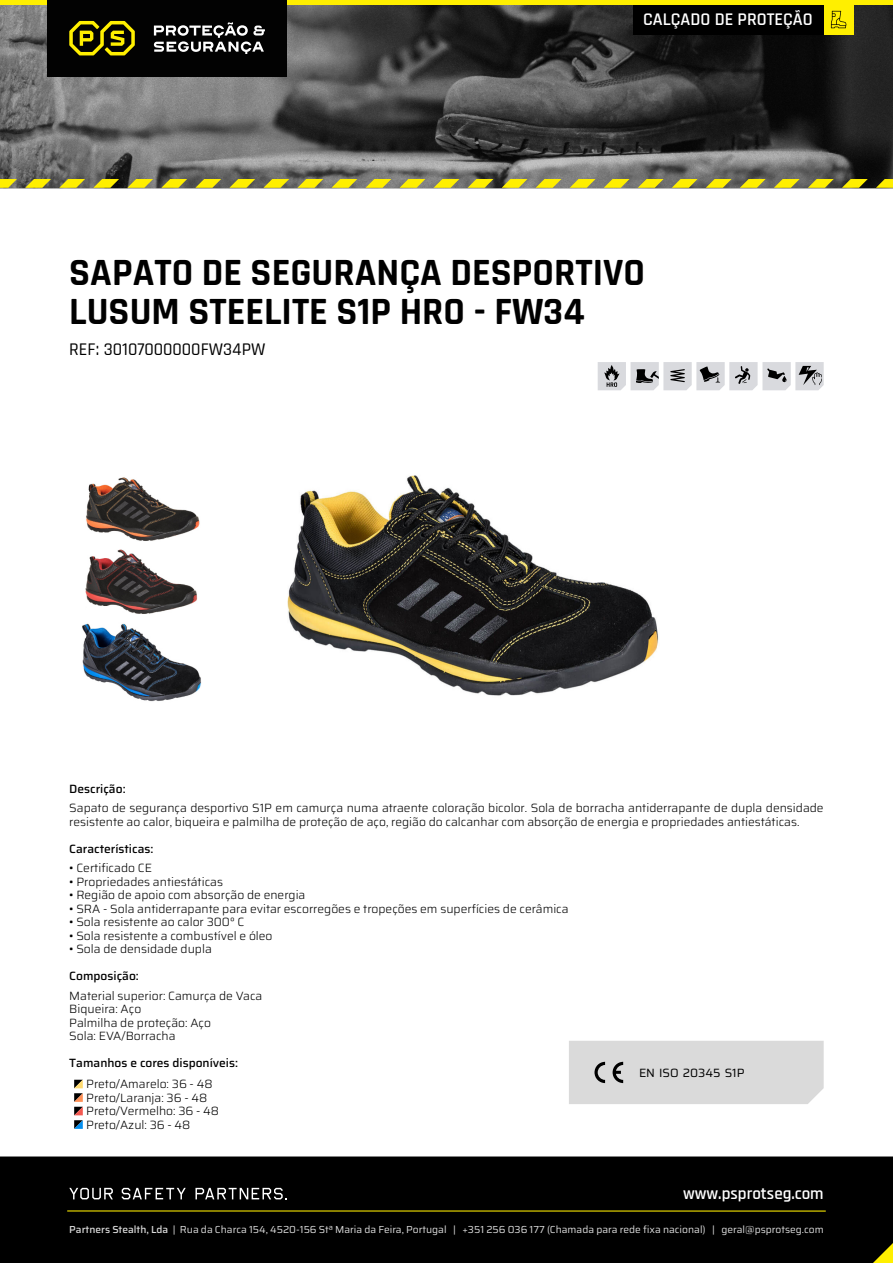
<style>
.page{position:relative;width:893px;height:1263px;background:#fff}
.page>*{position:absolute;margin:0;border:0;box-sizing:border-box;transform-origin:0 0}
.t1{font:700 39px/39px "Rajdhani";color:#000}
.t2{font:500 18px "Rajdhani";color:#000}
.t3{font:600 18px "Rajdhani";color:#fff}
.t4{font:600 16.95px "Rajdhani";color:#fff}
.t5{font:300 12px/13.5px "Saira";color:#000}
.t6{font:500 12px "Saira";color:#000}
.t7{font:12px "Saira";color:#000}
.t8{font:10.2px "Saira";color:#dadada}
.s1{font-weight:500}
</style>
<div class="page">
<img style="left:0;top:5px;width:893px;height:183px">
<div style="left:0;top:1156px;width:893px;height:107px;background:#000"></div>
<svg style="left:69px;top:1188px;width:44px;height:11px"></svg>
<svg style="left:122px;top:1188px;width:64px;height:11px"></svg>
<svg style="left:195px;top:1188px;width:92px;height:11px"></svg>
<hr style="left:67px;top:1210px;width:759px;height:1px;background:#ffef00">
<div style="left:569px;top:1041px;width:255px;height:63px;background:#dadada"></div>
<div style="left:0;top:0;width:893px;height:5px;background:#ffef00"></div>
<div style="left:47px;top:0;width:240px;height:76px;background:#020202"></div>
<svg style="left:154px;top:22px;width:111px;height:32px"></svg>
<svg style="left:69px;top:21px;width:66px;height:34px"></svg>
<div style="left:633px;top:5px;width:191px;height:29px;background:#000"></div>
<div style="left:824px;top:5px;width:29px;height:29px;background:#ffef00"></div>
<svg style="left:831px;top:11px;width:15px;height:17px"></svg>
<svg style="left:873px;top:1243px;width:20px;height:20px"></svg>
<svg style="left:0;top:179px;width:17px;height:9px"></svg>
<svg style="left:263px;top:179px;width:26px;height:9px"></svg>
<svg style="left:536px;top:179px;width:25px;height:9px"></svg>
<svg style="left:740px;top:179px;width:26px;height:9px"></svg>
<svg style="left:127px;top:179px;width:26px;height:9px"></svg>
<svg style="left:400px;top:179px;width:25px;height:9px"></svg>
<svg style="left:672px;top:179px;width:26px;height:9px"></svg>
<svg style="left:876px;top:179px;width:17px;height:9px"></svg>
<svg style="left:59px;top:179px;width:26px;height:9px"></svg>
<svg style="left:331px;top:179px;width:26px;height:9px"></svg>
<svg style="left:604px;top:179px;width:25px;height:9px"></svg>
<svg style="left:808px;top:179px;width:26px;height:9px"></svg>
<svg style="left:195px;top:179px;width:26px;height:9px"></svg>
<svg style="left:468px;top:179px;width:25px;height:9px"></svg>
<svg style="left:25px;top:179px;width:26px;height:9px"></svg>
<svg style="left:297px;top:179px;width:26px;height:9px"></svg>
<svg style="left:570px;top:179px;width:25px;height:9px"></svg>
<svg style="left:774px;top:179px;width:26px;height:9px"></svg>
<svg style="left:161px;top:179px;width:26px;height:9px"></svg>
<svg style="left:434px;top:179px;width:25px;height:9px"></svg>
<svg style="left:706px;top:179px;width:26px;height:9px"></svg>
<svg style="left:93px;top:179px;width:26px;height:9px"></svg>
<svg style="left:366px;top:179px;width:25px;height:9px"></svg>
<svg style="left:638px;top:179px;width:26px;height:9px"></svg>
<svg style="left:842px;top:179px;width:26px;height:9px"></svg>
<svg style="left:229px;top:179px;width:26px;height:9px"></svg>
<svg style="left:502px;top:179px;width:25px;height:9px"></svg>
<svg style="left:598px;top:362px;width:226px;height:28px;background:#c1c1c4"></svg>
<svg style="left:74px;top:1080px;width:9px;height:49px"></svg>
<img style="left:287px;top:475px;width:372px;height:221px">
<img style="left:82px;top:623px;width:119px;height:79px">
<img style="left:86px;top:477px;width:114px;height:64px">
<img style="left:85px;top:549px;width:112px;height:65px">
<h2 class="t3" style="left:643px;top:8px;width:171px">CALÇADO DE PROTEÇÃO</h2>
<h1 class="t1" style="left:69px;top:254px;width:577px">SAPATO DE SEGURANÇA DESPORTIVO<br>LUSUM STEELITE S1P HRO - FW34</h1>
<h2 class="t2" style="left:69px;top:338px;width:198px">REF: 30107000000FW34PW</h2>
<p class="t6" style="left:69px;top:779px;width:58px">Descrição:</p>
<p class="t5" style="left:69px;top:801px;width:756px">Sapato de segurança desportivo S1P em camurça numa atraente coloração bicolor. Sola de borracha antiderrapante de dupla densidade resistente ao calor, biqueira e palmilha de proteção de aço, região do calcanhar com absorção de energia e propriedades antiestáticas.</p>
<p class="t6" style="left:69px;top:839px;width:86px">Características:</p>
<p class="t5" style="left:69px;top:861px;width:84px">• Certificado CE</p>
<p class="t5" style="left:69px;top:875px;width:155px">• Propriedades antiestáticas</p>
<p class="t5" style="left:69px;top:888px;width:238px">• Região de apoio com absorção de energia</p>
<p class="t5" style="left:69px;top:902px;width:501px">• SRA - Sola antiderrapante para evitar escorregões e tropeções em superfícies de cerâmica</p>
<p class="t5" style="left:69px;top:915px;width:177px">• Sola resistente ao calor 300° C</p>
<p class="t5" style="left:69px;top:929px;width:205px">• Sola resistente a combustível e óleo</p>
<p class="t5" style="left:69px;top:942px;width:144px">• Sola de densidade dupla</p>
<p class="t6" style="left:69px;top:967px;width:71px">Composição:</p>
<p class="t5" style="left:69px;top:989px;width:195px">Material superior: Camurça de Vaca<br>Biqueira: Aço<br>Palmilha de proteção: Aço<br>Sola: EVA/Borracha</p>
<p class="t6" style="left:69px;top:1054px;width:170px">Tamanhos e cores disponíveis:</p>
<p class="t5" style="left:86px;top:1077px;width:134px">Preto/Amarelo: 36 - 48<br>Preto/Laranja: 36 - 48<br>Preto/Vermelho: 36 - 48<br>Preto/Azul: 36 - 48</p>
<p class="t7" style="left:639px;top:1063px;width:107px">EN ISO 20345 S1P</p>
<h3 class="t4" style="left:683px;top:1183px;width:142px">www.psprotseg.com</h3>
<p class="t8" style="left:69px;top:1221px;width:756px"><span class="s1">Partners Stealth, Lda</span> | Rua da Charca 154, 4520-156 Stª Maria da Feira, Portugal | +351 256 036 177 (Chamada para rede fixa nacional) | geral@psprotseg.com</p>
</div>
